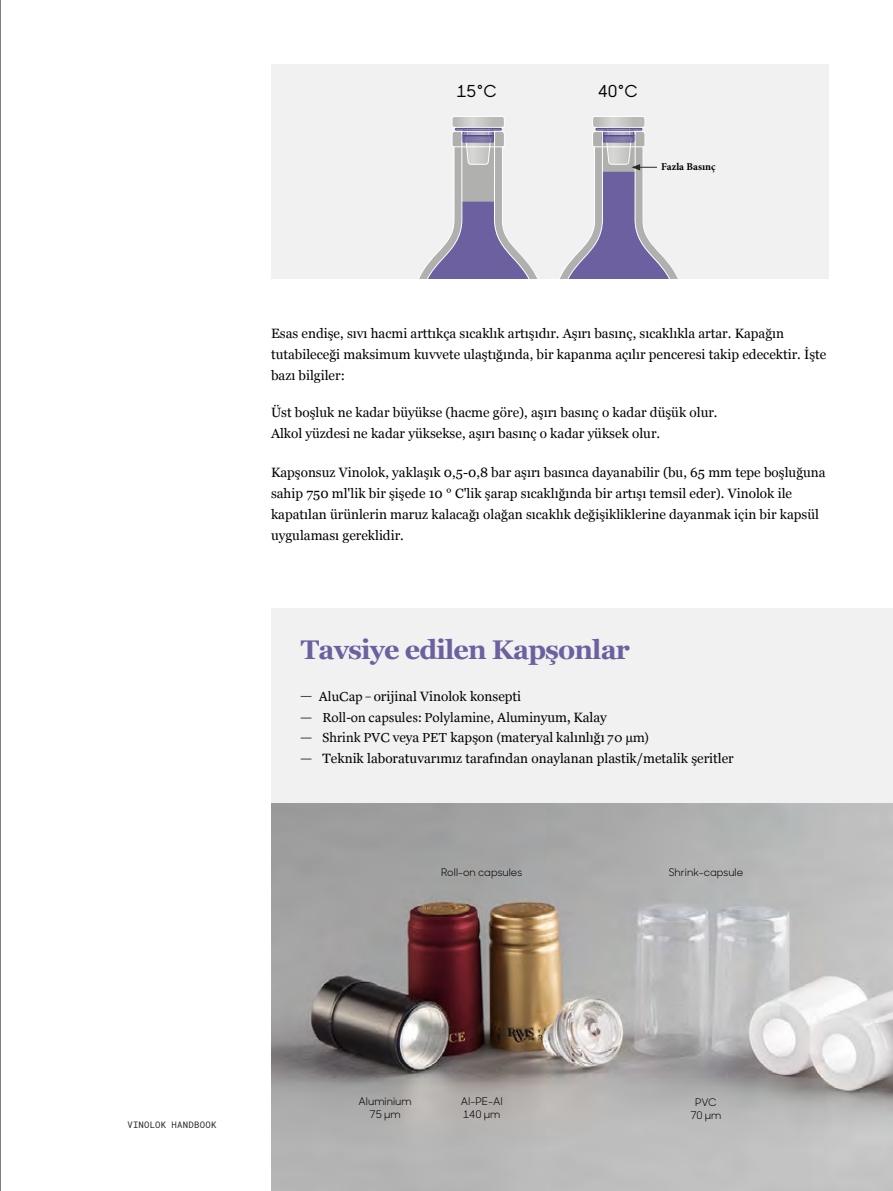
<style>
.page{position:relative;width:893px;height:1191px;background:#fff}
.page>*{position:absolute;margin:0;border:0;box-sizing:border-box;transform-origin:0 0}
.t1{font:700 27px "Georgia";letter-spacing:-.03em;color:#6d60a0}
.t2{font:500 16.5px "Sharp Sans Display No 1";color:#000}
.t3{font:13.5px/21px "Georgia";color:#000}
.t4{font:13.5px "Lyon Text";color:#000}
.t5{font:10.5px/12.8px "Sharp Sans Display No 1";color:#000;text-align:center}
.t6{font:700 10.5px "Minion Pro";color:#000}
.t7{font:9px "Roboto Mono";letter-spacing:.025em;color:#292929}
.s1{font-family:"Lyon Text"}
.s2{font-family:"Georgia"}
.s3{font-family:"Times"}
</style>
<div class="page">
<div style="left:271px;top:608px;width:622px;height:583px;background:#f1f1f1"></div>
<div style="left:271px;top:64px;width:558px;height:215px;background:#f1f1f1"></div>
<svg style="left:419px;top:116px;width:118px;height:163px"></svg>
<img style="left:271px;top:804px;width:622px;height:387px">
<hr style="left:0;top:0;width:1px;height:1191px;background:#000">
<svg style="left:560px;top:116px;width:118px;height:163px"></svg>
<p class="t2" style="left:457px;top:80px;width:41px">15°C</p>
<p class="t2" style="left:598px;top:80px;width:41px">40°C</p>
<p class="t6" style="left:661px;top:160px;width:56px">Fazla Basınç</p>
<p class="t3" style="left:271px;top:322px;width:557px">Esas endişe, sıvı hacmi arttıkça sıcaklık artışıdır. Aşırı basınç, sıcaklıkla artar. Kapağın tutabileceği maksimum kuvvete ulaştığında, bir kapanma açılır penceresi takip edecektir. İşte bazı bilgiler:</p>
<p class="t3" style="left:271px;top:401px;width:448px">Üst boşluk ne kadar büyükse (hacme göre), aşırı basınç o kadar düşük olur.<br>Alkol yüzdesi ne kadar yüksekse, aşırı basınç o kadar yüksek olur.</p>
<p class="t3" style="left:271px;top:461px;width:556px">Kapşonsuz Vinolok, yaklaşık 0,5-0,8 bar aşırı basınca dayanabilir (bu, 65 mm tepe boşluğuna sahip 750 ml'lik bir şişede 10 ° C'lik şarap sıcaklığında bir artışı temsil eder). Vinolok ile kapatılan ürünlerin maruz kalacağı olağan sıcaklık değişikliklerine dayanmak için bir kapsül uygulaması gereklidir.</p>
<h1 class="t1" style="left:301px;top:629px;width:330px">Tavsiye edilen Kapşonlar</h1>
<p class="t3" style="left:301px;top:685px;width:222px"><span class="s1">— AluCap –</span> orijinal Vinolok konsepti</p>
<p class="t4" style="left:301px;top:707px;width:307px">— Roll-on capsules: Polylamin<span class="s2">e,</span> Alumin<span class="s2">yum</span>, <span class="s2">Kalay</span></p>
<p class="t3" style="left:301px;top:726px;width:350px"><span class="s1">— Shrink PVC</span> veya <span class="s1">PET</span> kapşon <span class="s1">(</span>materyal kalınlığı <span class="s1">70</span> <span class="s3">μ</span><span class="s1">m)</span></p>
<p class="t3" style="left:301px;top:747px;width:434px"><span class="s1">—</span> Teknik laboratuvarımız tarafından onaylanan plastik/metalik şeritler</p>
<p class="t5" style="left:441px;top:865px;width:82px">Roll-on capsules</p>
<p class="t5" style="left:669px;top:865px;width:76px">Shrink-capsule</p>
<p class="t7" style="left:128px;top:1118px;width:90px">VINOLOK HANDBOOK</p>
<p class="t5" style="left:359px;top:1094px;width:55px">Aluminium<br>75 μm</p>
<p class="t5" style="left:690px;top:1095px;width:33px">PVC<br>70 μm</p>
<p class="t5" style="left:461px;top:1094px;width:44px;text-align:left">AI-PE-AI<br>140 μm</p>
</div>
